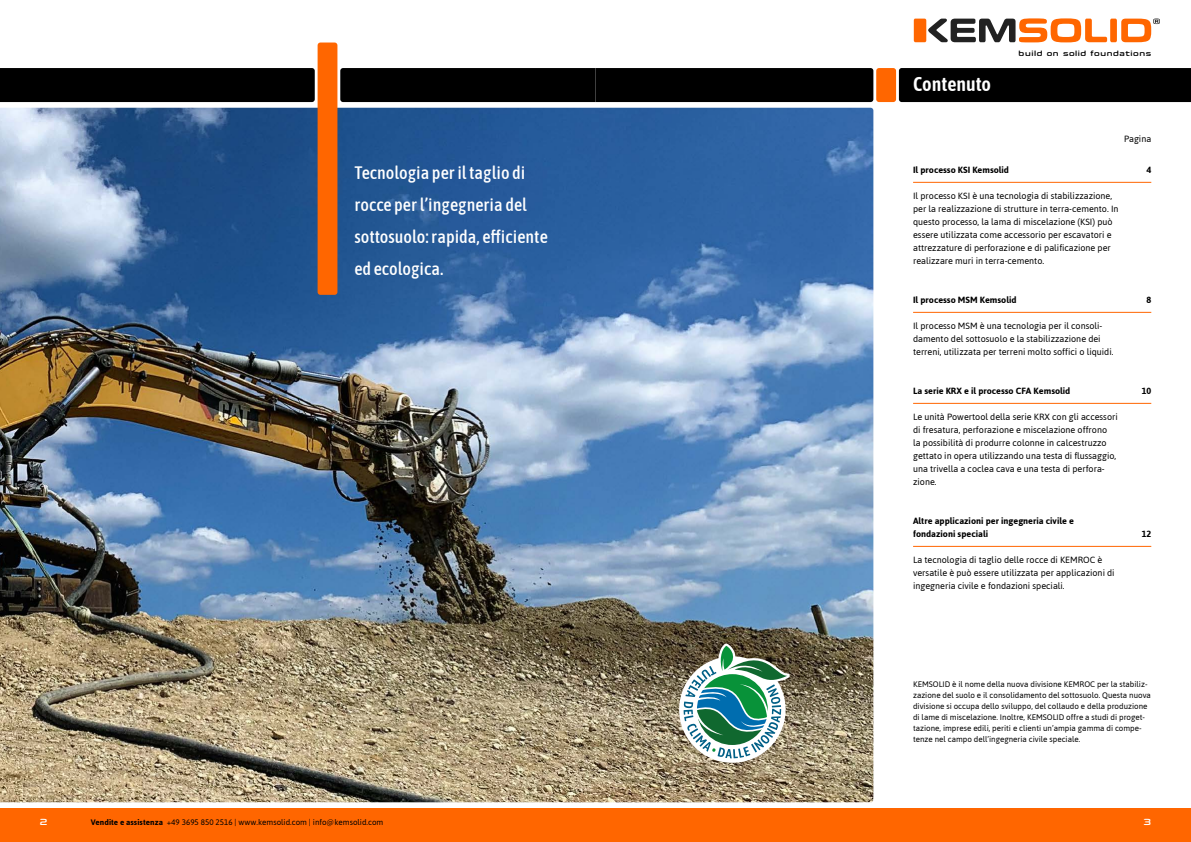
<style>
.page{position:relative;width:1191px;height:842px;background:#fff}
.page>*{position:absolute;margin:0;border:0;box-sizing:border-box;transform-origin:0 0}
.t1{font:600 20px "Asap Condensed";color:#fff}
.t2{font:500 18px/32px "Asap Condensed";color:#fff}
.t3{font:9px/13px "Asap";color:#000}
.t4{font:700 9px/13px "Asap";color:#000}
.t5{font:600 9px "Eurostile Candy LT Pro";color:#fff;scale:.95 1}
.t6{font:8px/11px "Asap";color:#000}
.t7{font:600 8px "Eurostile Candy LT Pro";letter-spacing:.075em;color:#000;scale:.95 1}
.s1{font-weight:700}
</style>
<div class="page">
<div style="left:0;top:808px;width:595px;height:34px;background:#f60"></div>
<div style="left:595px;top:808px;width:596px;height:34px;background:#f60"></div>
<svg style="left:913px;top:18px;width:194px;height:24px"></svg>
<div style="left:1110px;top:19px;width:7px;height:23px;background:#f60;border-radius:2px"></div>
<svg style="left:1121px;top:19px;width:39px;height:23px"></svg>
<img style="left:0;top:108px;width:873px;height:694px">
<div style="left:899px;top:68px;width:292px;height:34px;background:#000"></div>
<div style="left:876px;top:68px;width:20px;height:34px;background:#f60;border-radius:3px"></div>
<div style="left:340px;top:68px;width:533px;height:34px;background:#000"></div>
<div style="left:0;top:68px;width:315px;height:34px;background:#000"></div>
<div style="left:317px;top:43px;width:20px;height:252px;background:#f60;border-radius:3px"></div>
<hr style="left:913px;top:182px;width:238px;height:1px;background:#f60">
<hr style="left:913px;top:312px;width:238px;height:1px;background:#f60">
<hr style="left:913px;top:403px;width:238px;height:1px;background:#f60">
<hr style="left:913px;top:546px;width:238px;height:1px;background:#f60">
<div style="left:679px;top:656px;width:106px;height:107px;background:#fff;border-radius:50%"></div>
<img style="left:683px;top:615px;width:132px;height:143px">
<h2 class="t2" style="left:354px;top:156px;width:195px">Tecnologia per il taglio di rocce per l’ingegneria del sottosuolo: rapida, efficiente ed ecologica.</h2>
<h1 class="t1" style="left:913px;top:71px;width:79px">Contenuto</h1>
<p class="t7" style="left:1018px;top:49px;width:141px">build on solid foundations</p>
<p class="t3" style="left:1124px;top:132px;width:29px">Pagina</p>
<p class="t4" style="left:913px;top:163px;width:97px">Il processo KSI Kemsolid</p>
<p class="t4" style="left:1146px;top:163px;width:6px">4</p>
<p class="t3" style="left:913px;top:189px;width:207px">Il processo KSI è una tecnologia di stabilizzazione, per la realizzazione di strutture in terra-cemento. In questo processo, la lama di miscelazione (KSI) può essere utilizzata come accessorio per escavatori e attrezzature di perforazione e di palificazione per realizzare muri in terra-cemento.</p>
<p class="t4" style="left:913px;top:293px;width:105px">Il processo MSM Kemsolid</p>
<p class="t4" style="left:1146px;top:293px;width:6px">8</p>
<p class="t3" style="left:913px;top:319px;width:202px">Il processo MSM è una tecnologia per il consoli&shy;damento del sottosuolo e la stabilizzazione dei terreni, utilizzata per terreni molto soffici o liquidi.</p>
<p class="t4" style="left:913px;top:384px;width:159px">La serie KRX e il processo CFA Kemsolid</p>
<p class="t4" style="left:1141px;top:384px;width:11px">10</p>
<p class="t3" style="left:913px;top:410px;width:206px">Le unità Powertool della serie KRX con gli accessori di fresatura, perforazione e miscelazione offrono<br>la possibilità di produrre colonne in calcestruzzo gettato in opera utilizzando una testa di flussaggio, una trivella a coclea cava e una testa di perfora&shy;zione.</p>
<p class="t4" style="left:913px;top:514px;width:162px">Altre applicazioni per ingegneria civile e fondazioni speciali</p>
<p class="t4" style="left:1141px;top:527px;width:11px">12</p>
<p class="t3" style="left:913px;top:553px;width:203px">La tecnologia di taglio delle rocce di KEMROC è versatile è può essere utilizzata per applicazioni di ingegneria civile e fondazioni speciali.</p>
<p class="t6" style="left:913px;top:678px;width:239px">KEMSOLID è il nome della nuova divisione KEMROC per la stabiliz&shy;zazione del suolo e il consolidamento del sottosuolo. Questa nuova divisione si occupa dello sviluppo, del collaudo e della produzione di lame di miscelazione. Inoltre, KEMSOLID offre a studi di proget&shy;tazione, imprese edili, periti e clienti un’ampia gamma di compe&shy;tenze nel campo dell’ingegneria civile speciale.</p>
<p class="t5" style="left:40px;top:817px;width:9px">2</p>
<p class="t5" style="left:1143px;top:817px;width:10px">3</p>
<p class="t6" style="left:91px;top:816px;width:294px"><span class="s1">Vendite e assistenza</span> +49 3695 850 2516 | www.kemsolid.com | info@kemsolid.com</p>
</div>
